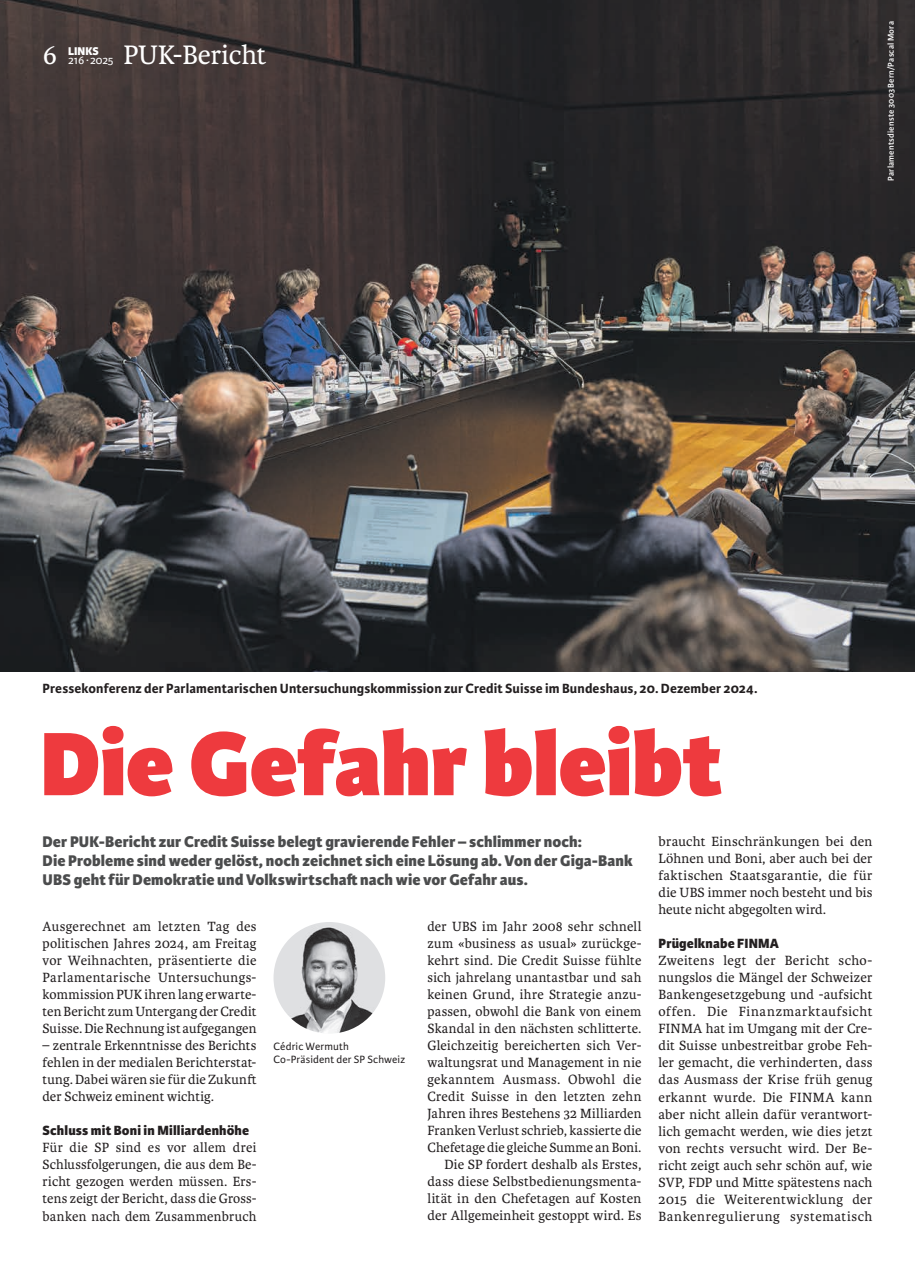
<style>
.page{position:relative;width:915px;height:1263px;background:#fff}
.page>*{position:absolute;margin:0;border:0;box-sizing:border-box;transform-origin:0 0}
.t1{font:800 96px "Karmina Sans";letter-spacing:-.005em;color:#ee3a3e}
.t2{font:28.5px "Karmina";color:#fff}
.t3{font:800 16.5px/18.8px "Karmina Sans";letter-spacing:.005em;color:#4b4c4d}
.t4{font:14.25px/17px "Karmina";letter-spacing:.015em;color:#231f20;text-align:justify}
.t5{font:700 14.25px "Karmina Sans";letter-spacing:.01em;color:#231f20}
.t6{font:800 14.25px "Karmina Sans";letter-spacing:.01em;color:#231f20}
.t7{font:12px "Karmina Sans";letter-spacing:-.01em;color:#fff}
.t8{font:800 12px "Karmina Sans";color:#fff}
.t9{font:11.25px/12.8px "Karmina Sans";letter-spacing:.015em;color:#231f20}
.t10{font:600 9px "Karmina Sans";letter-spacing:.025em;color:#fff}
</style>
<div class="page">
<img style="left:0;top:0;width:914px;height:671px">
<img style="left:273px;top:922px;width:112px;height:111px;border-radius:56px">
<p class="t7" style="left:68px;top:53px;width:47px">216∙ 2025</p>
<h2 class="t2" style="left:123px;top:39px;width:144px">PUK-Bericht</h2>
<h2 class="t2" style="left:43px;top:39px;width:17px">6</h2>
<p class="t8" style="left:68px;top:44px;width:32px">LINKS</p>
<p class="t10" style="left:885px;top:181px;width:161px;rotate:-90deg">Parlamentsdienste 3003 Bern/Pascal Mora</p>
<p class="t5" style="left:43px;top:680px;width:716px">Pressekonferenz der Parlamentarischen Untersuchungskommission zur Credit Suisse im Bundeshaus, 20. Dezember 2024.</p>
<h1 class="t1" style="left:40px;top:707px;width:683px">Die Gefahr bleibt</h1>
<p class="t3" style="left:43px;top:833px;width:591px">Der PUK-Bericht zur Credit Suisse belegt gravierende Fehler – schlimmer noch:<br>Die Probleme sind weder gelöst, noch zeichnet sich eine Lösung ab. Von der Giga-Bank<br>UBS geht für Demokratie und Volkswirtschaft nach wie vor Gefahr aus.</p>
<p class="t4" style="left:43px;top:918px;width:215px">Ausgerechnet am letzten Tag des politischen Jahres 2024, am Freitag vor Weihnachten, präsentierte die Parlamentarische Untersuchungs&shy;kommission PUK ihren lang erwarte&shy;ten Bericht zum Untergang der Credit Suisse. Die Rechnung ist aufgegangen</p>
<p class="t4" style="left:43px;top:1037px;width:215px">– zentrale Erkenntnisse des Berichts fehlen in der medialen Berichterstat&shy;tung. Dabei wären sie für die Zukunft der Schweiz eminent wichtig.</p>
<p class="t6" style="left:43px;top:1122px;width:208px">Schluss mit Boni in Milliardenhöhe</p>
<p class="t4" style="left:43px;top:1139px;width:215px">Für die SP sind es vor allem drei Schlussfolgerungen, die aus dem Be&shy;richt gezogen werden müssen. Ers&shy;tens zeigt der Bericht, dass die Gross&shy;banken nach dem Zusammenbruch</p>
<p class="t4" style="left:658px;top:833px;width:215px">braucht Einschränkungen bei den Löhnen und Boni, aber auch bei der faktischen Staatsgarantie, die für die UBS immer noch besteht und bis heute nicht abgegolten wird.</p>
<p class="t6" style="left:658px;top:935px;width:122px">Prügelknabe FINMA</p>
<p class="t4" style="left:658px;top:952px;width:215px">Zweitens legt der Bericht scho&shy;nungslos die Mängel der Schweizer Bankengesetzgebung und -aufsicht offen. Die Finanzmarktaufsicht FINMA hat im Umgang mit der Cre&shy;dit Suisse unbestreitbar grobe Feh&shy;ler gemacht, die verhinderten, dass das Ausmass der Krise früh genug erkannt wurde. Die FINMA kann aber nicht allein dafür verantwort&shy;lich gemacht werden, wie dies jetzt von rechts versucht wird. Der Be&shy;richt zeigt auch sehr schön auf, wie SVP, FDP und Mitte spätestens nach 2015 die Weiterentwicklung der Bankenregulierung systematisch</p>
<p class="t4" style="left:427px;top:918px;width:215px;text-align:right">der UBS im Jahr 2008 sehr schnell zum «business as usual» zurückge&shy;kehrt sind. Die Credit Suisse fühlte sich jahrelang unantastbar und sah keinen Grund, ihre Strategie anzu&shy;passen, obwohl die Bank von einem Skandal in den nächsten schlitterte.<br>Gleichzeitig bereicherten sich Ver&shy;waltungsrat und Management in nie gekanntem Ausmass. Obwohl die Credit Suisse in den letzten zehn Jahren ihres Bestehens 32 Milliarden Franken Verlust schrieb, kassierte die Chefetage die gleiche Summe an Boni.<br>Die SP fordert deshalb als Erstes, dass diese Selbstbedienungsmenta&shy;lität in den Chefetagen auf Kosten der Allgemeinheit gestoppt wird. Es</p>
<p class="t9" style="left:273px;top:1040px;width:133px">Cédric Wermuth<br>Co-Präsident der SP Schweiz</p>
</div>
